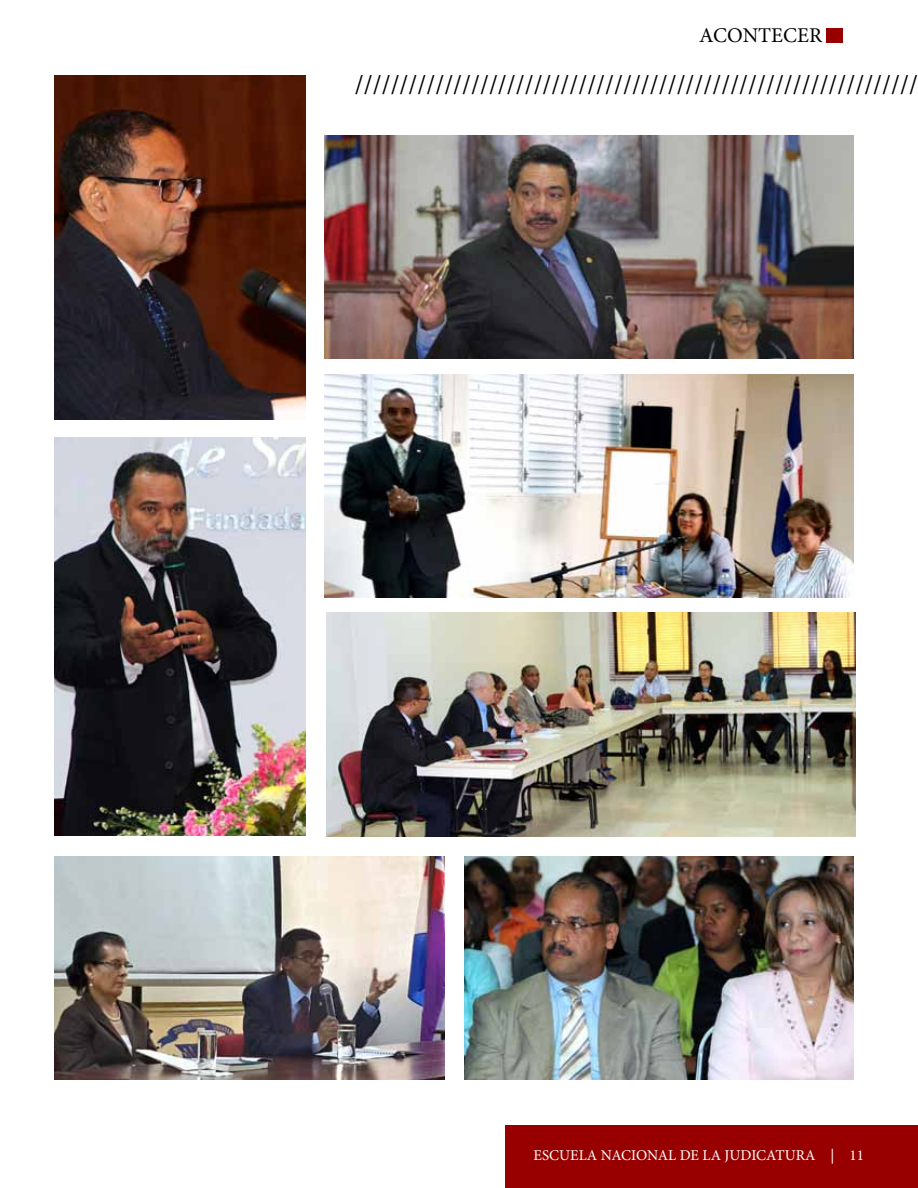
<style>
.page{position:relative;width:918px;height:1188px;background:#fff}
.page>*{position:absolute;margin:0;border:0;box-sizing:border-box;transform-origin:0 0}
.t1{font:27px "Minion Pro";color:#000}
.t2{font:21px "Minion Pro";color:#000}
.t3{font:15px "Minion Pro";color:#fff}
</style>
<div class="page">
<div style="left:505px;top:1125px;width:413px;height:63px;background:#980000"></div>
<div style="left:826px;top:28px;width:17px;height:15px;background:#980000"></div>
<img style="left:324px;top:135px;width:529px;height:223px">
<img style="left:324px;top:374px;width:529px;height:224px">
<img style="left:326px;top:613px;width:529px;height:223px">
<img style="left:54px;top:857px;width:390px;height:223px">
<img style="left:465px;top:857px;width:388px;height:223px">
<img style="left:54px;top:437px;width:252px;height:398px">
<img style="left:54px;top:75px;width:252px;height:345px">
<p class="t2" style="left:699px;top:21px;width:124px">ACONTECER</p>
<p class="t1" style="left:355px;top:66px;width:565px">///////////////////////////////////////////////////////////////</p>
<p class="t3" style="left:534px;top:1145px;width:332px">ESCUELA NACIONAL DE LA JUDICATURA | 11</p>
</div>
